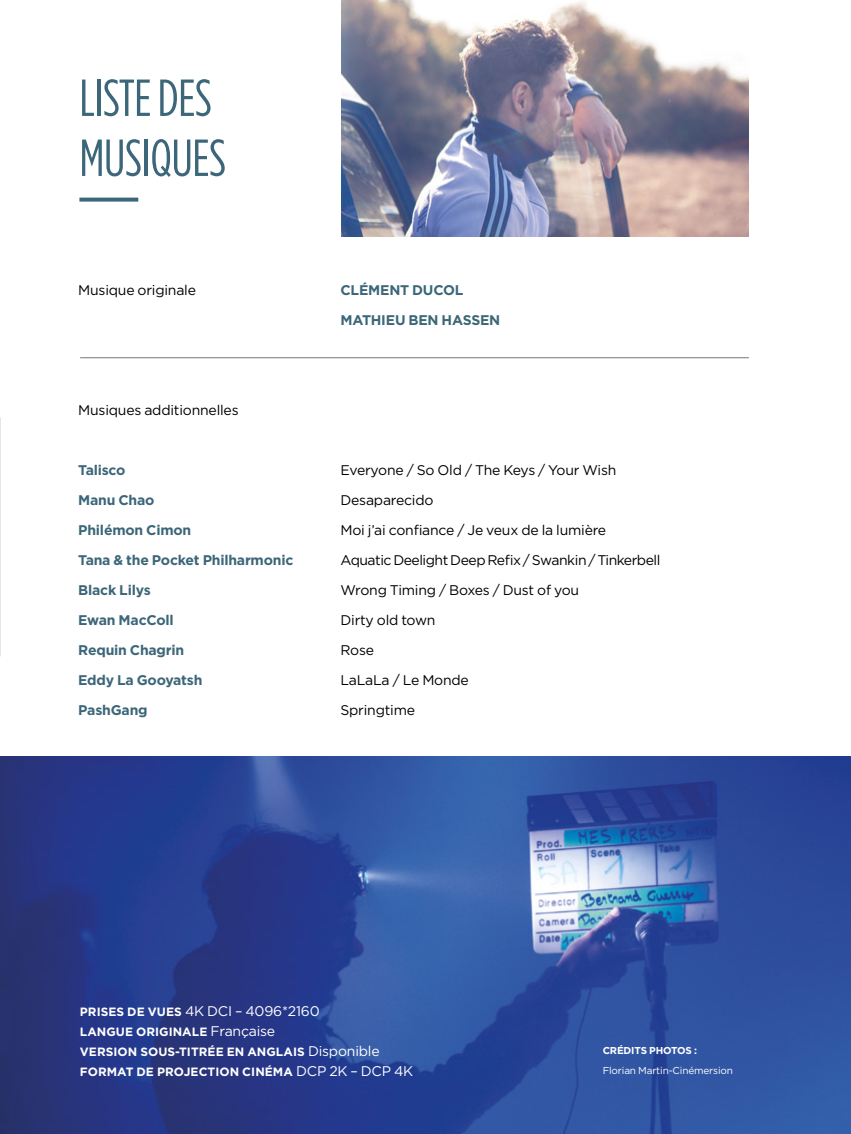
<style>
.page{position:relative;width:851px;height:1134px;background:#fff}
.page>*{position:absolute;margin:0;border:0;box-sizing:border-box;transform-origin:0 0}
.t1{font:52px/60px "Gotham Condensed";letter-spacing:-.01em;color:#3c6679}
.t2{font:14px "Gotham";letter-spacing:-.015em;color:#000}
.t3{font:700 14px/30px "Gotham";letter-spacing:-.015em;color:#3c6679}
.t4{font:14px "Gotham";letter-spacing:-.035em;color:#000}
.t5{font:14px "Gotham";letter-spacing:-.015em;color:#fff}
.t6{font:700 12px/20px "Gotham";letter-spacing:.005em;color:#fff}
.t7{font:10px "Gotham";letter-spacing:-.015em;color:#fff}
.t8{font:700 10px "Gotham";letter-spacing:-.015em;color:#fff}
.s1{font-weight:700;font-size:12px}
.s2{font-weight:400;font-size:14px}
</style>
<div class="page">
<img style="left:0;top:757px;width:850px;height:377px">
<img style="left:341px;top:0;width:407px;height:237px">
<hr style="left:80px;top:357px;width:668px;height:1px;background:#7c766f">
<svg style="left:79px;top:198px;width:59px;height:4px"></svg>
<img style="left:0;top:418px;width:1px;height:239px">
<h1 class="t1" style="left:79px;top:67px;width:148px">LISTE DES<br>MUSIQUES</h1>
<p class="t2" style="left:78px;top:281px;width:119px">Musique originale</p>
<p class="t3" style="left:340px;top:275px;width:161px">CLÉMENT DUCOL<br>MATHIEU BEN HASSEN</p>
<p class="t2" style="left:78px;top:401px;width:162px">Musiques additionnelles</p>
<p class="t3" style="left:78px;top:455px;width:49px">Talisco</p>
<p class="t2" style="left:340px;top:461px;width:277px">Everyone / So Old / The Keys / Your Wish</p>
<p class="t3" style="left:78px;top:485px;width:78px">Manu Chao</p>
<p class="t2" style="left:340px;top:491px;width:95px">Desaparecido</p>
<p class="t3" style="left:78px;top:515px;width:114px">Philémon Cimon</p>
<p class="t2" style="left:340px;top:521px;width:267px">Moi j’ai confiance / Je veux de la lumière</p>
<p class="t3" style="left:78px;top:545px;width:216px">Tana &amp; the Pocket Philharmonic</p>
<p class="t4" style="left:340px;top:551px;width:321px">Aquatic Deelight Deep Refix / Swankin / Tinkerbell</p>
<p class="t3" style="left:78px;top:575px;width:74px">Black Lilys</p>
<p class="t2" style="left:340px;top:581px;width:240px">Wrong Timing / Boxes / Dust of you</p>
<p class="t3" style="left:78px;top:605px;width:97px">Ewan MacColl</p>
<p class="t2" style="left:340px;top:611px;width:97px">Dirty old town</p>
<p class="t3" style="left:78px;top:635px;width:107px">Requin Chagrin</p>
<p class="t2" style="left:340px;top:641px;width:35px">Rose</p>
<p class="t3" style="left:78px;top:665px;width:126px">Eddy La Gooyatsh</p>
<p class="t2" style="left:340px;top:671px;width:130px">LaLaLa / Le Monde</p>
<p class="t3" style="left:78px;top:695px;width:71px">PashGang</p>
<p class="t2" style="left:340px;top:701px;width:76px">Springtime</p>
<p class="t5" style="left:80px;top:1002px;width:241px"><span class="s1">PRISES DE VUES</span> 4K DCI – 4096*2160</p>
<p class="t6" style="left:80px;top:1022px;width:335px">LANGUE ORIGINALE <span class="s2">Française<br></span>VERSION SOUS-TITRÉE EN ANGLAIS <span class="s2">Disponible<br></span>FORMAT DE PROJECTION CINÉMA <span class="s2">DCP 2K – DCP 4K</span></p>
<p class="t8" style="left:602px;top:1044px;width:96px">CRÉDITS PHOTOS :</p>
<p class="t7" style="left:602px;top:1064px;width:132px">Florian Martin-Cinémersion</p>
</div>
